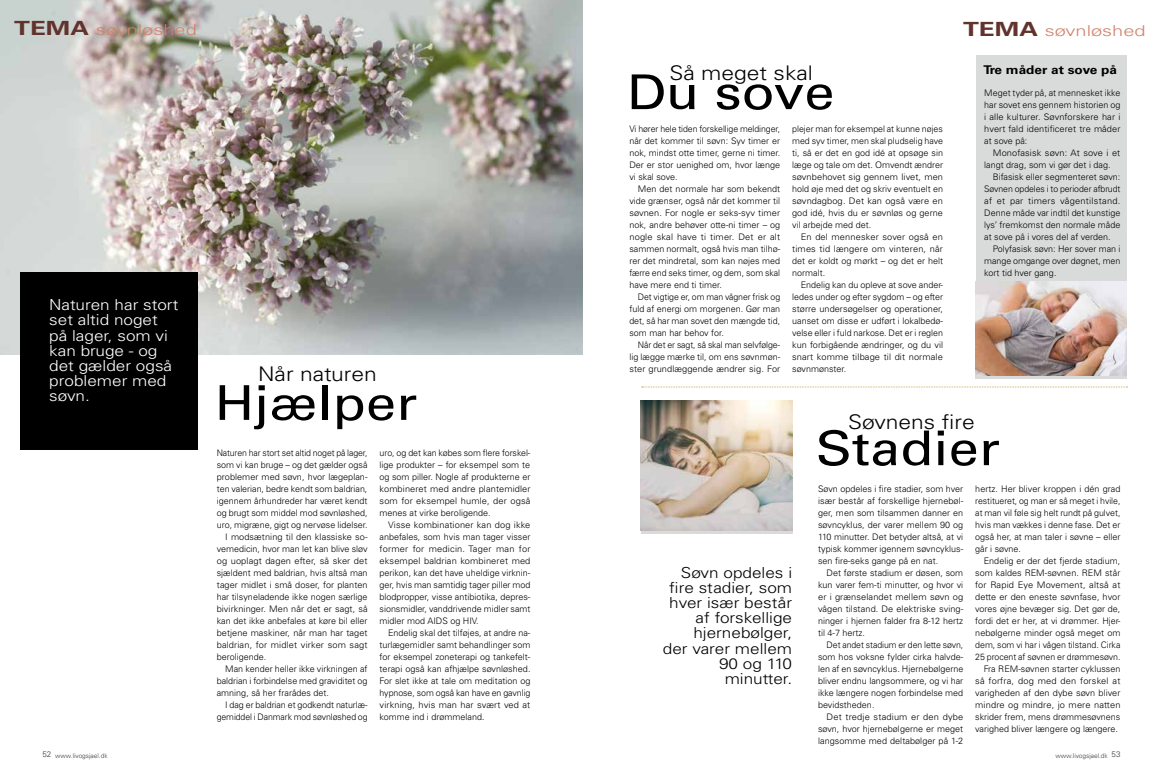
<style>
.page{position:relative;width:1163px;height:780px;background:#fff}
.page>*{position:absolute;margin:0;border:0;box-sizing:border-box;transform-origin:0 0}
.t1{font:48px "Univers LT Std";color:#000;scale:1.13 1}
.t2{font:300 20.2px "Univers LT Std";color:#000;scale:1.13 1}
.t3{font:300 15.1px/15.1px "Univers LT Std";color:#000;text-align:right;scale:1.13 1}
.t4{font:300 15.1px/15.1px "Univers LT Std";color:#fff;scale:1.13 1}
.t5{font:300 15px "Univers LT Std";color:#d1826c;scale:1.33 1}
.t6{font:700 12px "Univers LT Std";color:#000;scale:1.13 1}
.t7{font:300 9px/12px "Univers LT Std";color:#000;text-align:justify}
.t8{font:300 6.5px "Univers LT Std";color:#3a3a39}
.s1{font-weight:700;font-size:19.5px;color:#62322c}
.s2{font-family:"Century"}
.s3{font-size:8px}
</style>
<div class="page">
<div style="left:975px;top:55px;width:150px;height:227px;background:#d9dada"></div>
<img style="left:0;top:0;width:582px;height:354px">
<div style="left:20px;top:272px;width:178px;height:177px;background:#000"></div>
<svg style="left:640px;top:530px;width:152px;height:4px"></svg>
<img style="left:640px;top:400px;width:152px;height:130px">
<div style="left:975px;top:282px;width:151px;height:96px;background:linear-gradient(to right,#d9dada,#d9dada)"></div>
<img style="left:975px;top:282px;width:151px;height:93px">
<svg style="left:641px;top:386px;width:486px;height:1px"></svg>
<h3 class="t5" style="left:14px;top:21px;width:139px"><span class="s1">TEMA</span> søvnløshed</h3>
<h3 class="t5" style="left:962px;top:22px;width:139px"><span class="s1">TEMA</span> søvnløshed</h3>
<h3 class="t4" style="left:49px;top:297px;width:116px">Naturen har stort set altid noget på lager, som vi kan bruge - og det gælder også problemer med søvn.</h3>
<h2 class="t2" style="left:258px;top:361px;width:107px">Når naturen</h2>
<h1 class="t1" style="left:215px;top:374px;width:180px">Hjælper</h1>
<p class="t7" style="left:217px;top:447px;width:152px">Naturen har stort set altid noget på lager,</p>
<p class="t7" style="left:217px;top:459px;width:152px">som vi kan bruge – og det gælder også</p>
<p class="t7" style="left:217px;top:471px;width:152px">problemer med søvn, hvor lægeplan-</p>
<p class="t7" style="left:217px;top:483px;width:152px">ten valerian, bedre kendt som baldrian,</p>
<p class="t7" style="left:217px;top:495px;width:152px">igennem århundreder har været kendt</p>
<p class="t7" style="left:217px;top:507px;width:152px">og brugt som middel mod søvnløshed,</p>
<p class="t7" style="left:217px;top:519px;width:152px">uro, migræne, gigt og nervøse lidelser.</p>
<p class="t7" style="left:225px;top:531px;width:144px">I modsætning til den klassiske so-</p>
<p class="t7" style="left:217px;top:543px;width:152px">vemedicin, hvor man let kan blive sløv</p>
<p class="t7" style="left:217px;top:555px;width:152px">og uoplagt dagen efter, så sker det</p>
<p class="t7" style="left:217px;top:567px;width:152px">sjældent med baldrian, hvis altså man</p>
<p class="t7" style="left:217px;top:579px;width:152px">tager midlet i små doser, for planten</p>
<p class="t7" style="left:217px;top:591px;width:152px">har tilsyneladende ikke nogen særlige</p>
<p class="t7" style="left:217px;top:603px;width:152px">bivirkninger. Men når det er sagt, så</p>
<p class="t7" style="left:217px;top:615px;width:152px">kan det ikke anbefales at køre bil eller</p>
<p class="t7" style="left:217px;top:627px;width:152px">betjene maskiner, når man har taget</p>
<p class="t7" style="left:217px;top:639px;width:152px">baldrian, for midlet virker som sagt</p>
<p class="t7" style="left:217px;top:651px;width:51px">beroligende.</p>
<p class="t7" style="left:225px;top:663px;width:144px">Man kender heller ikke virkningen af</p>
<p class="t7" style="left:217px;top:675px;width:152px">baldrian i forbindelse med graviditet og</p>
<p class="t7" style="left:217px;top:687px;width:114px">amning, så her frarådes det.</p>
<p class="t7" style="left:225px;top:699px;width:144px">I dag er baldrian et godkendt naturlæ-</p>
<p class="t7" style="left:217px;top:711px;width:152px">gemiddel i Danmark mod søvnløshed og</p>
<p class="t7" style="left:379px;top:447px;width:152px">uro, og det kan købes som flere forskel&shy;lige produkter – for eksempel som te og som piller. Nogle af produkterne er kombineret med andre plantemidler som for eksempel humle, der også menes at virke beroligende.</p>
<p class="t7" style="left:379px;top:519px;width:152px;text-indent:9px">Visse kombinationer kan dog ikke anbefales, som hvis man tager visser former for medicin. Tager man for eksempel baldrian kombineret med perikon, kan det have uheldige virknin&shy;ger, hvis man samtidig tager piller mod blodpropper, visse antibiotika, depres&shy;sionsmidler, vanddrivende midler samt midler mod AIDS og HIV.</p>
<p class="t7" style="left:379px;top:627px;width:152px;text-indent:9px">Endelig skal det tilføjes, at andre na&shy;turlægemidler samt behandlinger som for eksempel zoneterapi og tankefelt&shy;terapi også kan afhjælpe søvnløshed.<br>For slet ikke at tale om meditation og hypnose, som også kan have en gavnlig virkning, hvis man har svært ved at komme ind i drømmeland<span class="s2">.</span></p>
<h2 class="t2" style="left:669px;top:61px;width:128px">Så meget skal</h2>
<h1 class="t1" style="left:627px;top:64px;width:185px">Du sove</h1>
<p class="t7" style="left:629px;top:123px;width:152px">Vi hører hele tiden forskellige meldinger, når det kommer til søvn: Syv timer er nok, mindst otte timer, gerne ni timer.<br>Der er stor uenighed om, hvor længe vi skal sove.</p>
<p class="t7" style="left:629px;top:183px;width:152px;text-indent:9px">Men det normale har som bekendt vide grænser, også når det kommer til søvnen. For nogle er seks-syv timer nok, andre behøver otte-ni timer – og nogle skal have ti timer. Det er alt sammen normalt, også hvis man tilhø&shy;rer det mindretal, som kan nøjes med færre end seks timer, og dem, som skal have mere end ti timer.</p>
<p class="t7" style="left:629px;top:291px;width:152px;text-indent:9px">Det vigtige er, om man vågner frisk og fuld af energi om morgenen. Gør man det, så har man sovet den mængde tid, som man har behov for.</p>
<p class="t7" style="left:629px;top:339px;width:152px;text-indent:9px">Når det er sagt, så skal man selvfølge&shy;lig lægge mærke til, om ens søvnmøn&shy;ster grundlæggende ændrer sig. For</p>
<p class="t7" style="left:792px;top:123px;width:152px">plejer man for eksempel at kunne nøjes med syv timer, men skal pludselig have ti, så er det en god idé at opsøge sin læge og tale om det. Omvendt ændrer søvnbehovet sig gennem livet, men hold øje med det og skriv eventuelt en søvndagbog. Det kan også være en god idé, hvis du er søvnløs og gerne vil arbejde med det.</p>
<p class="t7" style="left:792px;top:231px;width:152px;text-indent:9px">En del mennesker sover også en times tid længere om vinteren, når det er koldt og mørkt – og det er helt normalt.</p>
<p class="t7" style="left:792px;top:279px;width:152px;text-indent:9px">Endelig kan du opleve at sove ander&shy;ledes under og efter sygdom – og efter større undersøgelser og operationer, uanset om disse er udført i lokalbedø&shy;velse eller i fuld narkose. Det er i reglen kun forbigående ændringer, og du vil snart komme tilbage til dit normale søvnmønster.</p>
<h3 class="t6" style="left:983px;top:63px;width:120px">Tre måder at sove på</h3>
<p class="t7" style="left:984px;top:87px;width:138px">Meget tyder på, at mennesket ikke har sovet ens gennem historien og i alle kulturer. Søvnforskere har i hvert fald identificeret tre måder at sove på:</p>
<p class="t7" style="left:984px;top:147px;width:138px;text-indent:9px">Monofasisk søvn: At sove i et langt drag, som vi gør det i dag.</p>
<p class="t7" style="left:984px;top:171px;width:138px;text-indent:9px">Bifasisk eller segmenteret søvn:<br>Søvnen opdeles i to perioder afbrudt af et par timers vågentilstand.<br>Denne måde var indtil det kunstige lys’ fremkomst den normale måde at sove på i vores del af verden.</p>
<p class="t7" style="left:984px;top:243px;width:138px;text-indent:9px">Polyfasisk søvn: Her sover man i mange omgange over døgnet, men kort tid hver gang.</p>
<h3 class="t3" style="left:662px;top:565px;width:116px">Søvn opdeles i fire stadier, som hver især består af forskellige hjernebølger,<br>der varer mellem<br>90 og 110 minutter.</h3>
<h2 class="t2" style="left:848px;top:410px;width:113px">Søvnens fire</h2>
<h1 class="t1" style="left:815px;top:419px;width:164px">Stadier</h1>
<p class="t7" style="left:818px;top:483px;width:147px">Søvn opdeles i fire stadier, som hver især består af forskellige hjernebøl&shy;ger, men som tilsammen danner en søvncyklus, der varer mellem 90 og 110 minutter. Det betyder altså, at vi typisk kommer igennem søvncyklus&shy;sen fire-seks gange på en nat.</p>
<p class="t7" style="left:818px;top:567px;width:147px;text-indent:9px">Det første stadium er døsen, som kun varer fem-ti minutter, og hvor vi er i grænselandet mellem søvn og vågen tilstand. De elektriske sving&shy;ninger i hjernen falder fra 8-12 hertz til 4-7 hertz.</p>
<p class="t7" style="left:818px;top:639px;width:147px;text-indent:9px">Det andet stadium er den lette søvn, som hos voksne fylder cirka halvde&shy;len af en søvncyklus. Hjernebølgerne bliver endnu langsommere, og vi har ikke længere nogen forbindelse med bevidstheden.</p>
<p class="t7" style="left:818px;top:711px;width:147px;text-indent:9px">Det tredje stadium er den dybe søvn, hvor hjernebølgerne er meget langsomme med deltabølger på 1-2</p>
<p class="t7" style="left:975px;top:483px;width:147px">hertz. Her bliver kroppen i dén grad restitueret, og man er så meget i hvile, at man vil føle sig helt rundt på gulvet, hvis man vækkes i denne fase. Det er også her, at man taler i søvne – eller går i søvne.</p>
<p class="t7" style="left:975px;top:555px;width:147px;text-align:right">Endelig er der det fjerde stadium, som kaldes REM-søvnen. REM står for Rapid Eye Movement, altså at dette er den eneste søvnfase, hvor vores øjne bevæger sig. Det gør de, fordi det er her, at vi drømmer. Hjer&shy;nebølgerne minder også meget om dem, som vi har i vågen tilstand. Cirka 25 procent af søvnen er drømmesøvn.<br>Fra REM-søvnen starter cyklussen så forfra, dog med den forskel at varigheden af den dybe søvn bliver mindre og mindre, jo mere natten skrider frem, mens drømmesøvnens varighed bliver længere og længere.</p>
<p class="t8" style="left:43px;top:751px;width:67px"><span class="s3">52</span> www.livogsjael.dk</p>
<p class="t8" style="left:1055px;top:751px;width:67px">www.livogsjael.dk <span class="s3">53</span></p>
</div>
